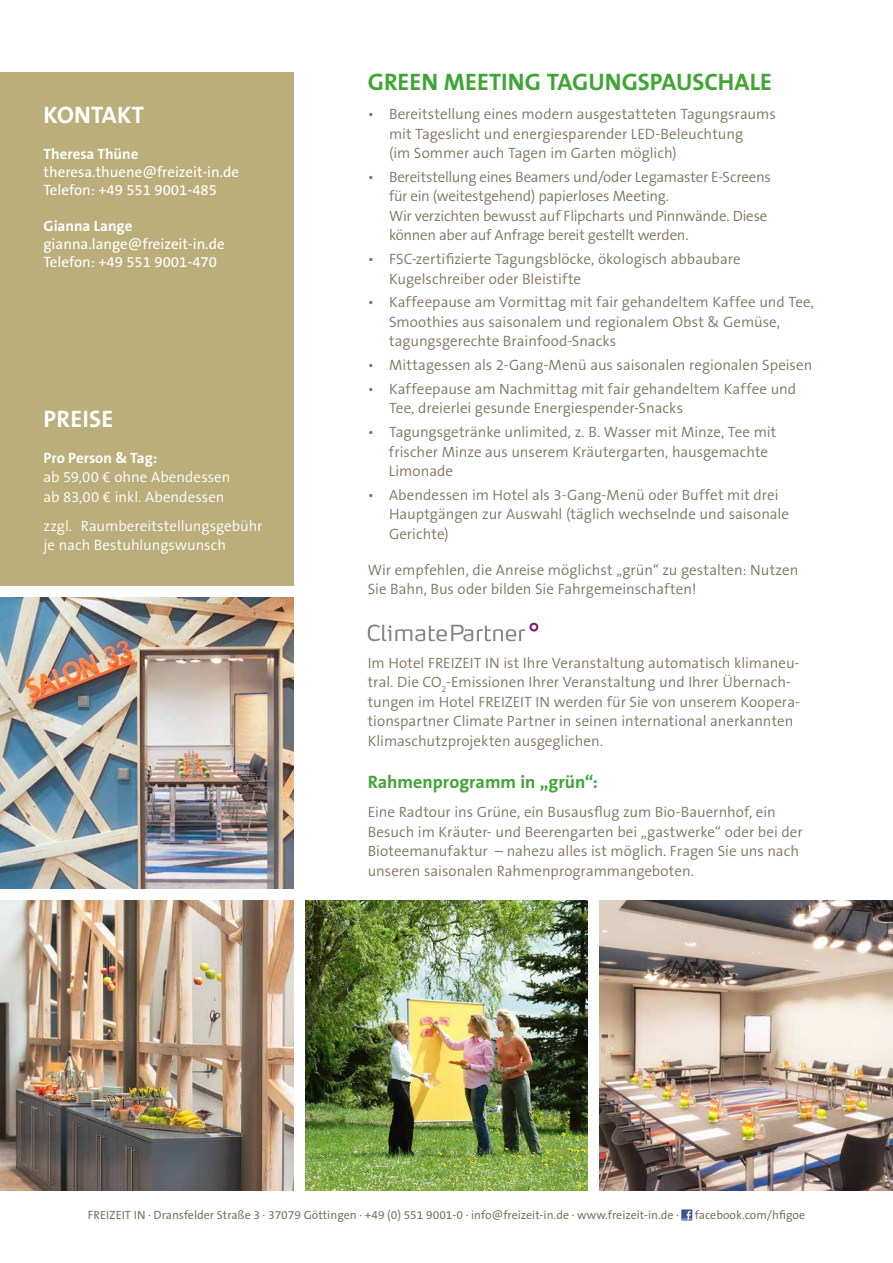
<style>
.page{position:relative;width:893px;height:1263px;background:#fff}
.page>*{position:absolute;margin:0;border:0;box-sizing:border-box;transform-origin:0 0}
.t1{font:700 24px "The Sans B7";color:#3fa535}
.t2{font:700 24px "The Sans B7";letter-spacing:.01em;color:#fff}
.t3{font:700 18px "The Sans B7";color:#3fa535}
.t4{font:300 15px/19.5px "The Sans B4";color:#817462}
.t5{font:300 15px/19.5px "The Sans B4";letter-spacing:-.02em;color:#817462}
.t6{font:15px/18px "The Sans B5 Plain";color:#fff}
.t7{font:300 15px/19.5px "The Sans B4";color:#fff}
.t8{font:700 15px "The Sans B7";color:#fff}
.t9{font:12px "The Sans B5 Plain";color:#817462}
</style>
<div class="page">
<img style="left:600px;top:900px;width:293px;height:290px">
<img style="left:305px;top:900px;width:283px;height:291px">
<img style="left:0;top:900px;width:293px;height:291px">
<img style="left:0;top:597px;width:293px;height:291px">
<div style="left:681px;top:1209px;width:11px;height:11px;background:#3d5294"></div>
<svg style="left:682px;top:1211px;width:9px;height:9px"></svg>
<div style="left:0;top:72px;width:293px;height:513px;background:#bbae7b"></div>
<svg style="left:368px;top:623px;width:170px;height:18px"></svg>
<h1 class="t2" style="left:44px;top:103px;width:102px">KONTAKT</h1>
<p class="t8" style="left:44px;top:147px;width:96px">Theresa Thüne</p>
<p class="t6" style="left:44px;top:164px;width:197px">theresa.thuene@freizeit-in.de<br>Telefon: +49 551 9001-485</p>
<p class="t8" style="left:44px;top:219px;width:90px">Gianna Lange</p>
<p class="t6" style="left:44px;top:236px;width:183px">gianna.lange@freizeit-in.de<br>Telefon: +49 551 9001-470</p>
<h1 class="t2" style="left:44px;top:406px;width:71px">PREISE</h1>
<p class="t8" style="left:44px;top:450px;width:115px">Pro Person &amp; Tag:</p>
<p class="t7" style="left:44px;top:468px;width:188px">ab 59,00 € ohne Abendessen ab 83,00 € inkl. Abendessen</p>
<p class="t7" style="left:44px;top:517px;width:221px">zzgl. Raumbereitstellungsgebühr je nach Bestuhlungswunsch</p>
<h1 class="t1" style="left:368px;top:69px;width:406px">GREEN MEETING TAGUNGSPAUSCHALE</h1>
<p class="t4" style="left:389px;top:105px;width:388px;text-indent:-21px">• Bereitstellung eines modern ausgestatteten Tagungsraums mit Tageslicht und energiesparender LED-Beleuchtung<br>(im Sommer auch Tagen im Garten möglich)</p>
<p class="t5" style="left:389px;top:168px;width:383px;text-indent:-21px">• Bereitstellung eines Beamers und/oder Legamaster E-Screens für ein (weitestgehend) papierloses Meeting.<br>Wir verzichten bewusst auf Flipcharts und Pinnwände. Diese können aber auf Anfrage bereit gestellt werden.</p>
<p class="t4" style="left:389px;top:250px;width:353px;text-indent:-21px">• FSC-zertifizierte Tagungsblöcke, ökologisch abbaubare<br>Kugelschreiber oder Bleistifte</p>
<p class="t4" style="left:389px;top:293px;width:427px;text-indent:-21px">• Kaffeepause am Vormittag mit fair gehandeltem Kaffee und Tee,<br>Smoothies aus saisonalem und regionalem Obst &amp; Gemüse, tagungsgerechte Brainfood-Snacks</p>
<p class="t4" style="left:368px;top:356px;width:446px">• Mittagessen als 2-Gang-Menü aus saisonalen regionalen Speisen</p>
<p class="t4" style="left:389px;top:380px;width:409px;text-indent:-21px">• Kaffeepause am Nachmittag mit fair gehandeltem Kaffee und<br>Tee, dreierlei gesunde Energiespender-Snacks</p>
<p class="t4" style="left:389px;top:423px;width:389px;text-indent:-21px">• Tagungsgetränke unlimited, z. B. Wasser mit Minze, Tee mit frischer Minze aus unserem Kräutergarten, hausgemachte<br>Limonade</p>
<p class="t4" style="left:389px;top:486px;width:402px;text-indent:-21px">• Abendessen im Hotel als 3-Gang-Menü oder Buffet mit drei<br>Hauptgängen zur Auswahl (täglich wechselnde und saisonale<br>Gerichte)</p>
<p class="t4" style="left:368px;top:560px;width:432px">Wir empfehlen, die Anreise möglichst „grün“ zu gestalten: Nutzen<br>Sie Bahn, Bus oder bilden Sie Fahrgemeinschaften!</p>
<p class="t4" style="left:368px;top:653px;width:434px">Im Hotel FREIZEIT IN ist Ihre Veranstaltung automatisch klimaneu&shy;tral. Die CO<sub>2</sub>-Emissionen Ihrer Veranstaltung und Ihrer Übernach&shy;tungen im Hotel FREIZEIT IN werden für Sie von unserem Koopera&shy;tionspartner Climate Partner in seinen international anerkannten Klimaschutzprojekten ausgeglichen.</p>
<p class="t3" style="left:368px;top:772px;width:232px">Rahmenprogramm in „grün“:</p>
<p class="t4" style="left:368px;top:803px;width:437px">Eine Radtour ins Grüne, ein Busausflug zum Bio-Bauernhof, ein Besuch im Kräuter- und Beerengarten bei „gastwerke“ oder bei der Bioteemanufaktur – nahezu alles ist möglich. Fragen Sie uns nach unseren saisonalen Rahmenprogrammangeboten.</p>
<p class="t9" style="left:88px;top:1208px;width:593px">FREIZEIT IN · Dransfelder Straße 3 · 37079 Göttingen · +49 (0) 551 9001-0 · info@freizeit-in.de · www.freizeit-in.de ·</p>
<p class="t9" style="left:695px;top:1208px;width:112px">facebook.com/hfigoe</p>
</div>
